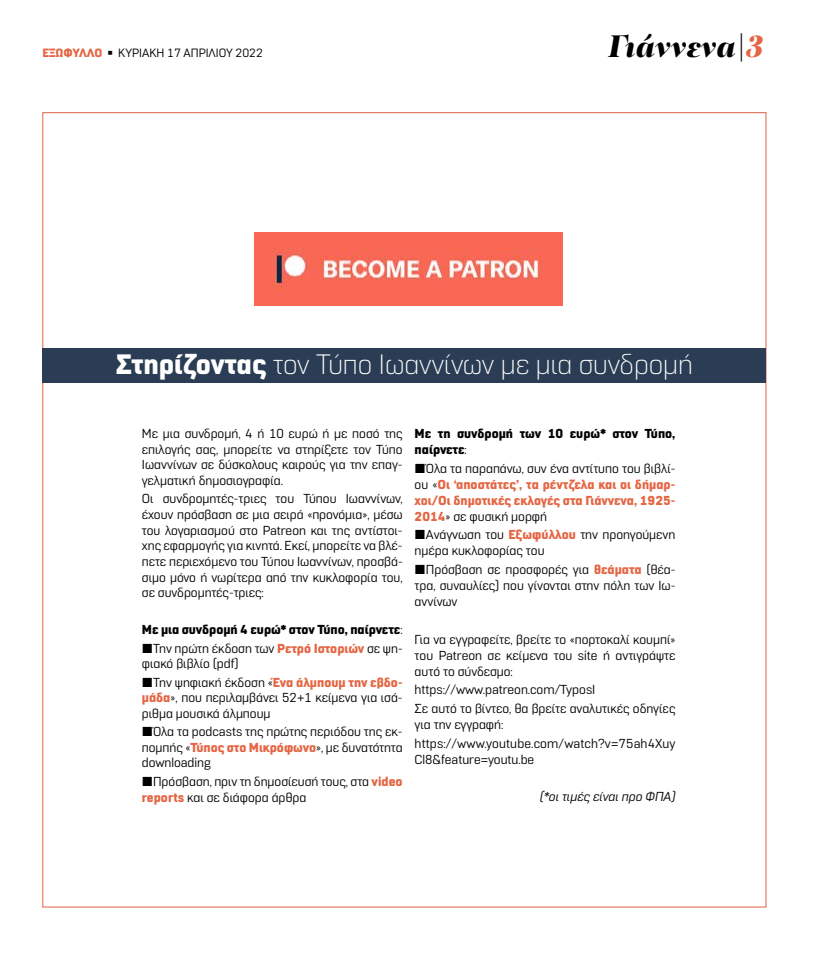
<style>
.page{position:relative;width:823px;height:964px;background:#fff}
.page>*{position:absolute;margin:0;border:0;box-sizing:border-box;transform-origin:0 0}
.t1{font:italic 900 32px "PF Regal Display Pro";color:#000}
.t2{font:300 28px "Normative Pro";color:#fff}
.t3{font:13px/15.6px "Normative Pro";color:#000;text-align:justify}
.t4{font:900 13px/16px "Normative Pro";color:#e46644;text-align:justify}
.t5{font:900 13px/16px "Normative Pro";color:#000}
.t6{font:italic 13px "Normative Pro";color:#000}
.t7{font:12px "Normative Pro";color:#000}
.s1{font-weight:900;color:#e46644}
.s2{color:#e46644}
.s3{font-weight:900}
.s4{font-weight:400}
.s5{font-weight:400;color:#000}
</style>
<div class="page">
<div style="left:43px;top:348px;width:722px;height:35px;background:#2b3d54"></div>
<img style="left:254px;top:233px;width:308px;height:72px">
<p class="t7" style="left:43px;top:46px;width:222px"><span class="s1">ΕΞΩΦΥΛΛΟ</span> ◾ ΚΥΡΙΑΚΗ 17 ΑΠΡΙΛΙΟΥ 2022</p>
<h1 class="t1" style="left:608px;top:26px;width:157px">Γιάννενα|<span class="s2">3</span></h1>
<h2 class="t2" style="left:116px;top:349px;width:578px"><span class="s3">Στηρίζοντας</span> τον Τύπο Ιωαννίνων με μια συνδρομή</h2>
<p class="t3" style="left:142px;top:426px;width:262px">Με μια συνδρομή, 4 ή 10 ευρώ ή με ποσό της επιλογής σας, μπορείτε να στηρίξετε τον Τύπο Ιωαννίνων σε δύσκολους καιρούς για την επαγ&shy;γελματική δημοσιογραφία.</p>
<p class="t3" style="left:142px;top:491px;width:262px">Οι συνδρομητές-τριες του Τύπου Ιωαννίνων, έχουν πρόσβαση σε μια σειρά «προνόμια», μέσω του λογαριασμού στο Patreon και της αντίστοι&shy;χης εφαρμογής για κινητά. Εκεί, μπορείτε να βλέ&shy;πετε περιεχόμενο του Τύπου Ιωαννίνων, προσβά&shy;σιμο μόνο ή νωρίτερα από την κυκλοφορία του, σε συνδρομητές-τριες:</p>
<p class="t5" style="left:142px;top:621px;width:262px">Με μια συνδρομή 4 ευρώ* στον Τύπο, παίρνετε<span class="s4">:</span></p>
<p class="t3" style="left:142px;top:640px;width:262px">■Την πρώτη έκδοση των <span class="s1">Ρετρό Ιστοριών</span> σε ψη&shy;φιακό βιβλίο (pdf)</p>
<p class="t3" style="left:142px;top:674px;width:262px">■Την ψηφιακή έκδοση «<span class="s1">Ένα άλμπουμ την εβδο&shy;μάδα</span>», που περιλαμβάνει 52+1 κείμενα για ισά&shy;ριθμα μουσικά άλμπουμ</p>
<p class="t3" style="left:142px;top:724px;width:262px">■Όλα τα podcasts της πρώτης περιόδου της εκ&shy;πομπής «<span class="s1">Τύπος στο Μικρόφωνο</span>», με δυνατότητα downloading</p>
<p class="t3" style="left:142px;top:774px;width:262px">■Πρόσβαση, πριν τη δημοσίευσή τους, στα <span class="s1">video reports</span> και σε διάφορα άρθρα</p>
<p class="t5" style="left:414px;top:425px;width:262px">Με τη συνδρομή των 10 ευρώ* στον Τύπο, παίρνετε<span class="s4">:</span></p>
<p class="t4" style="left:414px;top:460px;width:262px"><span class="s5">■Όλα τα παραπάνω, συν ένα αντίτυπο του βιβλί&shy;ου «</span>Οι ‘αποστάτες’, τα ρέντζελα και οι δήμαρ&shy;χοι/Οι δημοτικές εκλογές στα Γιάννενα, 1925- 2014<span class="s5">» σε φυσική μορφή</span></p>
<p class="t3" style="left:414px;top:527px;width:262px;line-height:16px">■Ανάγνωση του <span class="s1">Εξωφύλλου</span> την προηγούμενη ημέρα κυκλοφορίας του</p>
<p class="t3" style="left:414px;top:562px;width:262px;line-height:16px">■Πρόσβαση σε προσφορές για <span class="s1">θεάματα</span> (θέα&shy;τρα, συναυλίες) που γίνονται στην πόλη των Ιω&shy;αννίνων</p>
<p class="t3" style="left:414px;top:631px;width:262px;line-height:16px">Για να εγγραφείτε, βρείτε το «πορτοκαλί κουμπί» του Patreon σε κείμενα του site ή αντιγράψτε αυτό το σύνδεσμο:</p>
<p class="t3" style="left:414px;top:680px;width:262px;line-height:18.8px">https://www.patreon.com/TyposI<br>Σε αυτό το βίντεο, θα βρείτε αναλυτικές οδηγίες</p>
<p class="t3" style="left:414px;top:715px;width:262px;line-height:18.8px">για την εγγραφή: https://www.youtube.com/watch?v=75ah4Xuy</p>
<p class="t3" style="left:414px;top:751px;width:121px">Cl8&amp;feature=youtu.be</p>
<p class="t6" style="left:540px;top:789px;width:137px">(*οι τιμές είναι προ ΦΠΑ)</p>
</div>
